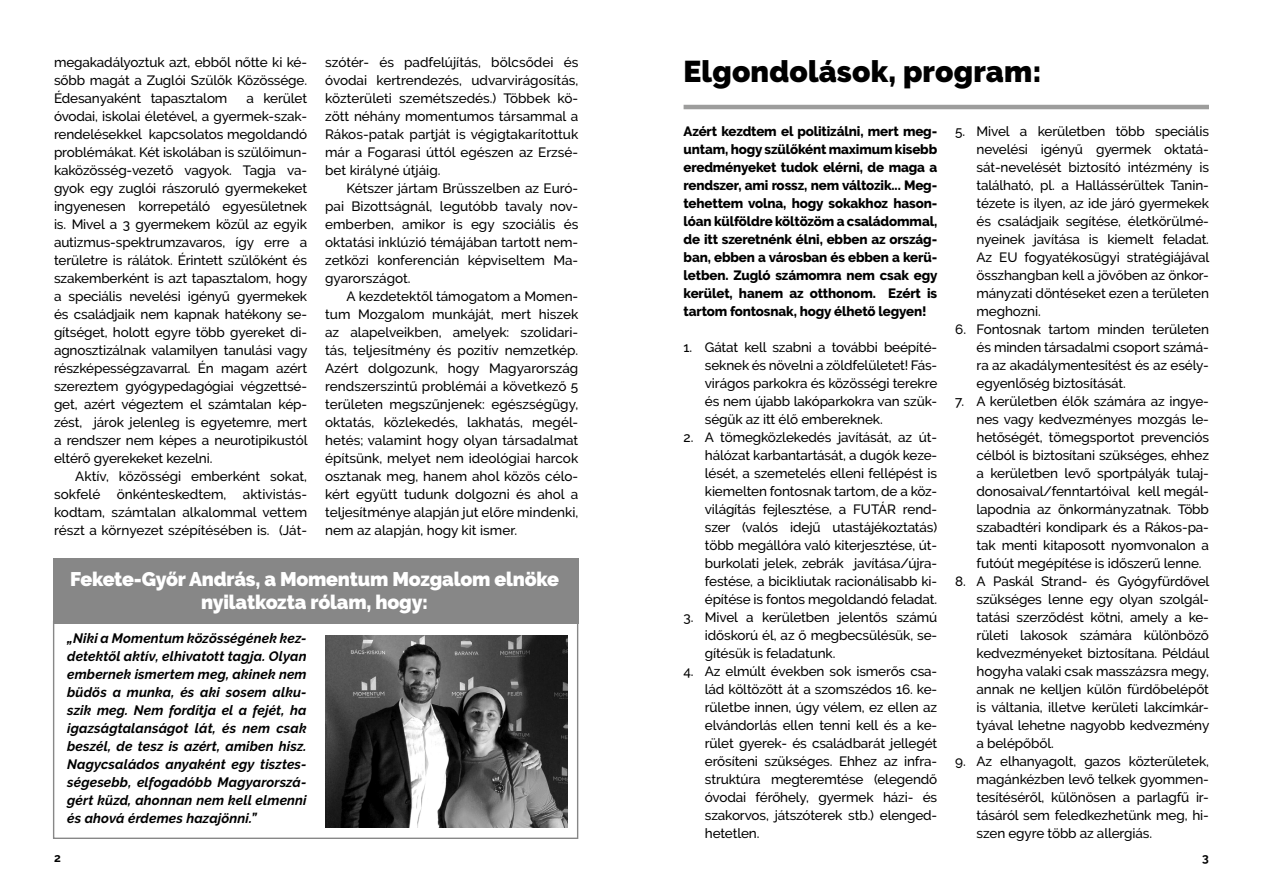
<style>
.page{position:relative;width:1263px;height:893px;background:#fff}
.page>*{position:absolute;margin:0;border:0;box-sizing:border-box;transform-origin:0 0}
.t1{font:900 30px "Raleway";letter-spacing:.005em;color:#000}
.t2{font:900 19.65px/22.8px "Raleway";letter-spacing:-.01em;color:#fff;text-align:center}
.t3{font:italic 700 13.65px/18px "Raleway";letter-spacing:.01em;color:#000;text-align:justify}
.t4{font:500 13.5px/18px "Raleway";letter-spacing:-.01em;color:#000;text-align:justify}
.t5{font:800 13.5px/18px "Raleway";letter-spacing:-.01em;color:#000;text-align:justify}
.t6{font:700 12px "Raleway";color:#000}
</style>
<div class="page">
<div style="left:53px;top:558px;width:525px;height:66px;background:#878787"></div>
<img style="left:325px;top:636px;width:243px;height:191px">
<hr style="left:684px;top:105px;width:525px;height:4px;background:#9d9d9c">
<p class="t4" style="left:54px;top:53px;width:255px">megakadályoztuk azt, ebből nőtte ki ké&shy;sőbb magát a Zuglói Szülők Közössége.<br>Édesanyaként tapasztalom</p>
<p class="t4" style="left:54px;top:89px;width:255px;text-indent:193px">a kerület óvodai, iskolai életével, a gyermek-szak&shy;rendelésekkel kapcsolatos megoldandó problémákat. Két iskolában is szülőimun&shy;kaközösség-vezető vagyok. Tagja va&shy;gyok egy zuglói rászoruló gyermekeket ingyenesen korrepetáló egyesületnek is. Mivel a 3 gyermekem közül az egyik autizmus-spektrumzavaros, így erre a területre is rálátok. Érintett szülőként és szakemberként is azt tapasztalom, hogy a speciális nevelési igényű gyermekek és családjaik nem kapnak hatékony se&shy;gítséget, holott egyre több gyereket di&shy;agnosztizálnak valamilyen tanulási vagy részképességzavarral. Én magam azért szereztem gyógypedagógiai végzettsé&shy;get, azért végeztem el számtalan kép&shy;zést, járok jelenleg is egyetemre, mert a rendszer nem képes a neurotipikustól eltérő gyerekeket kezelni.</p>
<p class="t4" style="left:54px;top:467px;width:255px;text-align:left;text-indent:21px">Aktív, közösségi emberként sokat, sokfelé önkénteskedtem, aktivistás&shy;kodtam, számtalan alkalommal vettem részt a környezet szépítésében is. (Ját-</p>
<p class="t4" style="left:325px;top:53px;width:255px">szótér- és padfelújítás, bölcsődei és óvodai kertrendezés, udvarvirágosítás, közterületi szemétszedés.) Többek kö&shy;zött néhány momentumos társammal a Rákos-patak partját is végigtakarítottuk már a Fogarasi úttól egészen az Erzsé&shy;bet királyné útjáig.</p>
<p class="t4" style="left:325px;top:179px;width:255px;text-indent:21px">Kétszer jártam Brüsszelben az Euró&shy;pai Bizottságnál, legutóbb tavaly nov&shy;emberben, amikor is egy szociális és oktatási inklúzió témájában tartott nem&shy;zetközi konferencián képviseltem Ma&shy;gyarországot.</p>
<p class="t4" style="left:325px;top:287px;width:255px;text-indent:21px">A kezdetektől támogatom a Momen&shy;tum Mozgalom munkáját, mert hiszek az alapelveikben, amelyek: szolidari&shy;tás, teljesítmény és pozitív nemzetkép.<br>Azért dolgozunk, hogy Magyarország rendszerszintű problémái a következő 5 területen megszűnjenek: egészségügy, oktatás, közlekedés, lakhatás, megél&shy;hetés; valamint hogy olyan társadalmat építsünk, melyet nem ideológiai harcok osztanak meg, hanem ahol közös célo&shy;kért együtt tudunk dolgozni és ahol a teljesítménye alapján jut előre mindenki, nem az alapján, hogy kit ismer.</p>
<h2 class="t2" style="left:70px;top:568px;width:490px">Fekete-Győr András, a Momentum Mozgalom elnöke nyilatkozta rólam, hogy:</h2>
<p class="t3" style="left:67px;top:629px;width:241px">„Niki a Momentum közösségének kez&shy;detektől aktív, elhivatott tagja. Olyan embernek ismertem meg, akinek nem büdös a munka, és aki sosem alku&shy;szik meg. Nem fordítja el a fejét, ha igazságtalanságot lát, és nem csak beszél, de tesz is azért, amiben hisz.<br>Nagycsaládos anyaként egy tisztes&shy;ségesebb, elfogadóbb Magyarorszá&shy;gért küzd, ahonnan nem kell elmenni és ahová érdemes hazajönni.”</p>
<h1 class="t1" style="left:684px;top:54px;width:359px">Elgondolások, program:</h1>
<p class="t5" style="left:684px;top:122px;width:256px">Azért kezdtem el politizálni, mert meg&shy;untam, hogy szülőként maximum kisebb eredményeket tudok elérni, de maga a rendszer, ami rossz, nem változik... Meg&shy;tehettem volna, hogy sokakhoz hason&shy;lóan külföldre költözöm a családommal, de itt szeretnénk élni, ebben az ország&shy;ban, ebben a városban és ebben a kerü&shy;letben. Zugló számomra nem csak egy kerület, hanem az otthonom. Ezért is tartom fontosnak, hogy élhető legyen!</p>
<p class="t4" style="left:705px;top:338px;width:234px;text-indent:-21px">1. Gátat kell szabni a további beépíté&shy;seknek és növelni a zöldfelületet! Fás&shy;virágos parkokra és közösségi terekre és nem újabb lakóparkokra van szük&shy;ségük az itt élő embereknek.</p>
<p class="t4" style="left:705px;top:428px;width:234px;text-indent:-21px">2. A tömegközlekedés javítását, az út&shy;hálózat karbantartását, a dugók keze&shy;lését, a szemetelés elleni fellépést is kiemelten fontosnak tartom, de a köz&shy;világítás fejlesztése, a FUTÁR rend&shy;szer (valós idejű utastájékoztatás) több megállóra való kiterjesztése, út&shy;burkolati jelek, zebrák javítása/újra&shy;festése, a bicikliutak racionálisabb ki&shy;építése is fontos megoldandó feladat.</p>
<p class="t4" style="left:705px;top:608px;width:234px;text-indent:-21px">3. Mivel a kerületben jelentős számú időskorú él, az ő megbecsülésük, se&shy;gítésük is feladatunk.</p>
<p class="t4" style="left:705px;top:662px;width:234px;text-indent:-21px">4. Az elmúlt években sok ismerős csa&shy;lád költözött át a szomszédos 16. ke&shy;rületbe innen, úgy vélem, ez ellen az elvándorlás ellen tenni kell és a ke&shy;rület gyerek- és családbarát jellegét erősíteni szükséges. Ehhez az infra&shy;struktúra megteremtése (elegendő óvodai férőhely, gyermek házi- és szakorvos, játszóterek stb.) elenged&shy;hetetlen.</p>
<p class="t4" style="left:976px;top:122px;width:234px;text-indent:-21px">5. Mivel a kerületben több speciális nevelési igényű gyermek oktatá&shy;sát-nevelését biztosító intézmény is található, pl. a Hallássérültek Tanin&shy;tézete is ilyen, az ide járó gyermekek és családjaik segítése, életkörülmé&shy;nyeinek javítása is kiemelt feladat.<br>Az EU fogyatékosügyi stratégiájával összhangban kell a jövőben az önkor&shy;mányzati döntéseket ezen a területen meghozni.</p>
<p class="t4" style="left:976px;top:320px;width:234px;text-indent:-21px">6. Fontosnak tartom minden területen és minden társadalmi csoport számá&shy;ra az akadálymentesítést és az esély&shy;egyenlőség biztosítását.</p>
<p class="t4" style="left:976px;top:392px;width:234px;text-indent:-21px">7. A kerületben élők számára az ingye&shy;nes vagy kedvezményes mozgás le&shy;hetőségét, tömegsportot prevenciós célból is biztosítani szükséges, ehhez a kerületben levő sportpályák tulaj&shy;donosaival/fenntartóival kell megál&shy;lapodnia az önkormányzatnak. Több szabadtéri kondipark és a Rákos-pa&shy;tak menti kitaposott nyomvonalon a futóút megépítése is időszerű lenne.</p>
<p class="t4" style="left:976px;top:572px;width:234px;text-indent:-21px">8. A Paskál Strand- és Gyógyfürdővel szükséges lenne egy olyan szolgál&shy;tatási szerződést kötni, amely a ke&shy;rületi lakosok számára különböző kedvezményeket biztosítana. Például hogyha valaki csak masszázsra megy, annak ne kelljen külön fürdőbelépőt is váltania, illetve kerületi lakcímkár&shy;tyával lehetne nagyobb kedvezmény a belépőből.</p>
<p class="t4" style="left:976px;top:752px;width:234px;text-indent:-21px">9. Az elhanyagolt, gazos közterületek, magánkézben levő telkek gyommen&shy;tesítéséről, különösen a parlagfű ir&shy;tásáról sem feledkezhetünk meg, hi&shy;szen egyre több az allergiás.</p>
<p class="t6" style="left:54px;top:851px;width:8px">2</p>
<p class="t6" style="left:1202px;top:851px;width:8px">3</p>
</div>
